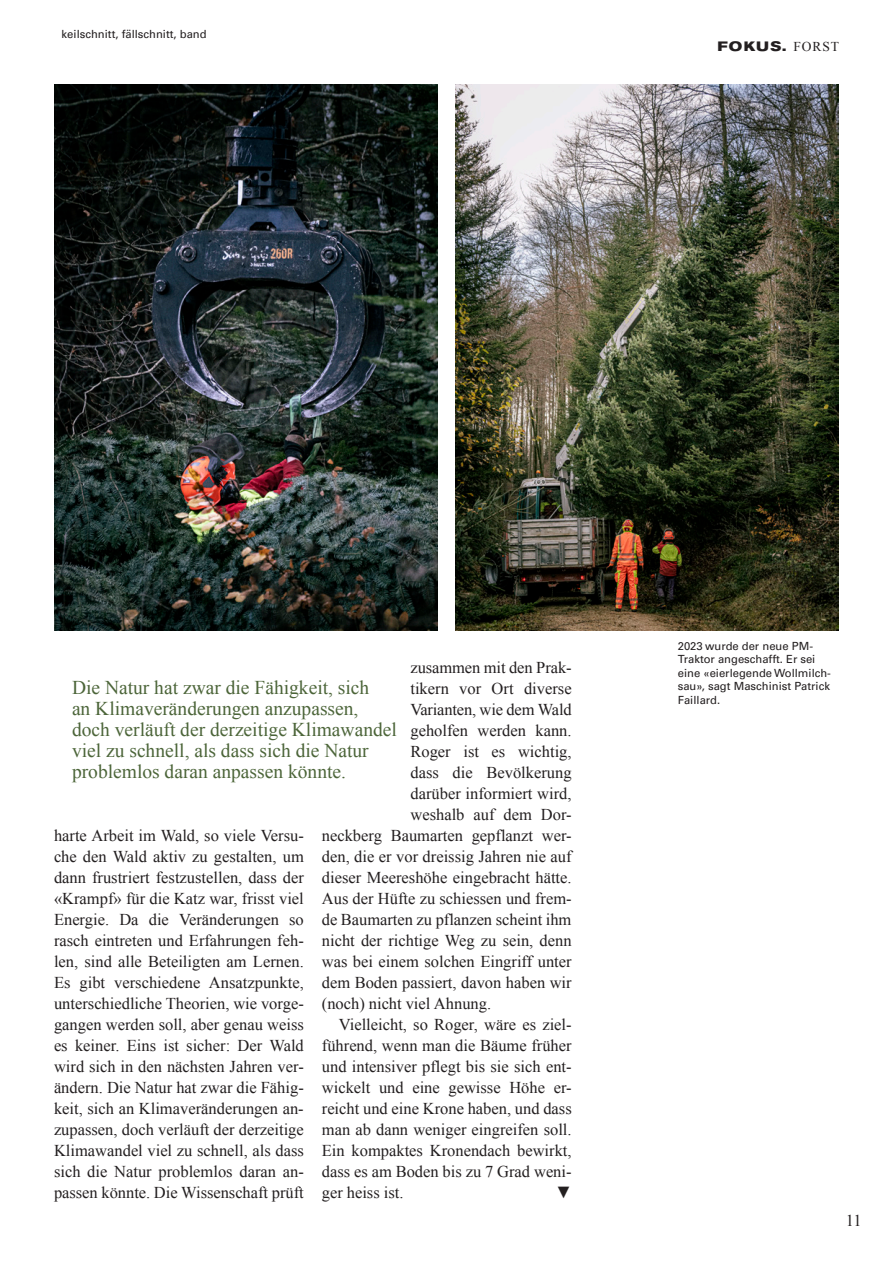
<style>
.page{position:relative;width:893px;height:1263px;background:#fff}
.page>*{position:absolute;margin:0;border:0;box-sizing:border-box;transform-origin:0 0}
.t1{font:19.5px/21px "Times New Roman";color:#4c6539}
.t2{font:16.5px/21px "Times New Roman";color:#231f20;text-align:justify}
.t3{font:700 expanded 13.5px "Akzidenz Grotesk BE";letter-spacing:.09em;color:#231f20}
.t4{font:11.25px/13.5px "Univers";color:#231f20}
.s1{font-family:"Times New Roman";font-weight:400;font-stretch:normal}
</style>
<div class="page">
<img style="left:54px;top:85px;width:384px;height:546px">
<img style="left:455px;top:85px;width:384px;height:546px">
<p class="t4" style="left:62px;top:27px;width:147px">keilschnitt, fällschnitt, band</p>
<p class="t3" style="left:717px;top:39px;width:123px">FOKUS. <span class="s1">FORST</span></p>
<p class="t2" style="left:410px;top:656px;width:163px">zusammen mit den Prak-</p>
<p class="t2" style="left:410px;top:677px;width:163px">tikern vor Ort diverse</p>
<p class="t2" style="left:410px;top:698px;width:163px">Varianten, wie dem Wald</p>
<p class="t2" style="left:410px;top:719px;width:163px">geholfen werden kann.</p>
<p class="t2" style="left:410px;top:740px;width:163px">Roger ist es wichtig,</p>
<p class="t2" style="left:410px;top:761px;width:163px">dass die Bevölkerung</p>
<p class="t2" style="left:410px;top:782px;width:163px">darüber informiert wird,</p>
<p class="t2" style="left:410px;top:803px;width:163px">weshalb auf dem Dor-</p>
<p class="t2" style="left:322px;top:824px;width:251px">neckberg Baumarten gepflanzt wer-</p>
<p class="t2" style="left:322px;top:845px;width:251px">den, die er vor dreissig Jahren nie auf</p>
<p class="t2" style="left:322px;top:866px;width:251px">dieser Meereshöhe eingebracht hätte.</p>
<p class="t2" style="left:322px;top:887px;width:251px">Aus der Hüfte zu schiessen und frem-</p>
<p class="t2" style="left:322px;top:908px;width:251px">de Baumarten zu pflanzen scheint ihm</p>
<p class="t2" style="left:322px;top:929px;width:251px">nicht der richtige Weg zu sein, denn</p>
<p class="t2" style="left:322px;top:950px;width:251px">was bei einem solchen Eingriff unter</p>
<p class="t2" style="left:322px;top:971px;width:251px">dem Boden passiert, davon haben wir</p>
<p class="t2" style="left:322px;top:992px;width:171px">(noch) nicht viel Ahnung.</p>
<p class="t2" style="left:339px;top:1013px;width:234px">Vielleicht, so Roger, wäre es ziel-</p>
<p class="t2" style="left:322px;top:1034px;width:251px">führend, wenn man die Bäume früher</p>
<p class="t2" style="left:322px;top:1055px;width:251px">und intensiver pflegt bis sie sich ent-</p>
<p class="t2" style="left:322px;top:1076px;width:251px">wickelt und eine gewisse Höhe er-</p>
<p class="t2" style="left:322px;top:1097px;width:251px">reicht und eine Krone haben, und dass</p>
<p class="t2" style="left:322px;top:1118px;width:251px">man ab dann weniger eingreifen soll.</p>
<p class="t2" style="left:322px;top:1139px;width:251px">Ein kompaktes Kronendach bewirkt,</p>
<p class="t2" style="left:322px;top:1160px;width:251px">dass es am Boden bis zu 7 Grad weni-</p>
<p class="t2" style="left:322px;top:1181px;width:83px">ger heiss ist.</p>
<p class="t2" style="left:555px;top:1181px;width:18px">▼</p>
<p class="t1" style="left:72px;top:676px;width:326px">Die Natur hat zwar die Fähigkeit, sich<br>an Klimaveränderungen anzupassen, doch verläuft der derzeitige Klimawandel viel zu schnell, als dass sich die Natur problemlos daran anpassen könnte.</p>
<p class="t2" style="left:54px;top:824px;width:251px">harte Arbeit im Wald, so viele Versu&shy;che den Wald aktiv zu gestalten, um dann frustriert festzustellen, dass der «Krampf» für die Katz war, frisst viel Energie. Da die Veränderungen so rasch eintreten und Erfahrungen feh&shy;len, sind alle Beteiligten am Lernen.<br>Es gibt verschiedene Ansatzpunkte, unterschiedliche Theorien, wie vorge&shy;gangen werden soll, aber genau weiss es keiner. Eins ist sicher: Der Wald wird sich in den nächsten Jahren ver&shy;ändern. Die Natur hat zwar die Fähig&shy;keit, sich an Klimaveränderungen an&shy;zupassen, doch verläuft der derzeitige Klimawandel viel zu schnell, als dass sich die Natur problemlos daran an&shy;passen könnte. Die Wissenschaft prüft</p>
<p class="t4" style="left:678px;top:639px;width:155px">2023 wurde der neue PM-<br>Traktor angeschafft. Er sei eine «eierlegende Wollmilch&shy;sau», sagt Maschinist Patrick<br>Faillard.</p>
<p class="t2" style="left:846px;top:1209px;width:17px">11</p>
</div>
